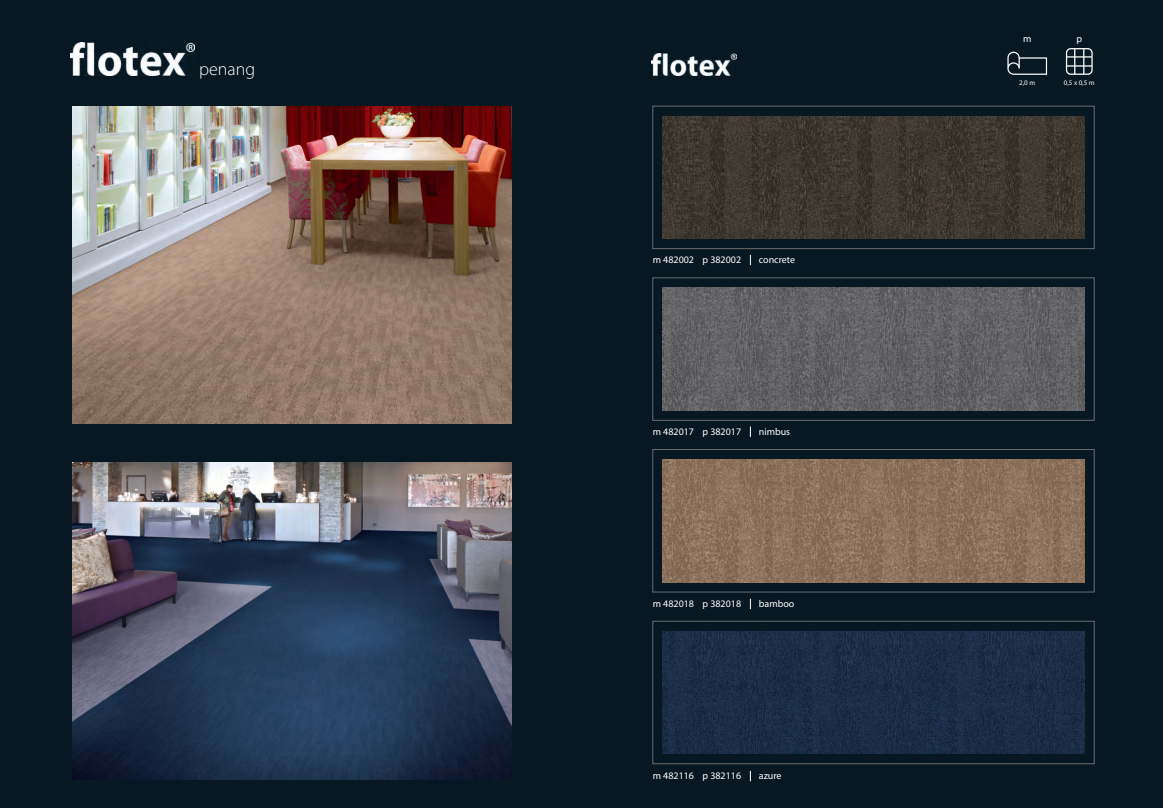
<style>
.page{position:relative;width:1163px;height:808px;background:#fff}
.page>*{position:absolute;margin:0;border:0;box-sizing:border-box;transform-origin:0 0}
.t1{font:300 18px "Myriad Pro";color:#fff}
.t2{font:10px "Myriad Pro";color:#fff}
.t3{font:7px "Myriad Pro";color:#fff}
</style>
<div class="page">
<div style="left:0;top:0;width:1163px;height:807px;background:#071822"></div>
<img style="left:663px;top:116px;width:130px;height:122px">
<img style="left:793px;top:116px;width:148px;height:122px">
<img style="left:941px;top:116px;width:143px;height:122px">
<img style="left:73px;top:106px;width:438px;height:317px">
<img style="left:73px;top:462px;width:438px;height:317px">
<img style="left:663px;top:288px;width:136px;height:122px">
<img style="left:799px;top:288px;width:144px;height:122px">
<img style="left:943px;top:288px;width:141px;height:122px">
<img style="left:663px;top:459px;width:140px;height:122px">
<img style="left:803px;top:459px;width:144px;height:122px">
<img style="left:947px;top:459px;width:137px;height:122px">
<img style="left:663px;top:631px;width:140px;height:122px">
<img style="left:803px;top:631px;width:144px;height:122px">
<img style="left:947px;top:631px;width:137px;height:122px">
<img style="left:70px;top:43px;width:125px;height:32px">
<img style="left:651px;top:53px;width:85px;height:22px">
<div style="left:1066px;top:48px;width:27px;height:27px;border:1px solid #fff;border-radius:4px"></div>
<svg style="left:1074px;top:49px;width:1px;height:25px"></svg>
<svg style="left:1083px;top:49px;width:1px;height:25px"></svg>
<hr style="left:1067px;top:56px;width:25px;height:2px;background:#fff">
<hr style="left:1067px;top:65px;width:25px;height:2px;background:#fff">
<svg style="left:1007px;top:52px;width:40px;height:23px"></svg>
<div style="left:652px;top:106px;width:443px;height:143px;border:1px solid #6c6d70"></div>
<div style="left:652px;top:277px;width:443px;height:143px;border:1px solid #6c6d70"></div>
<div style="left:652px;top:449px;width:443px;height:143px;border:1px solid #6c6d70"></div>
<div style="left:652px;top:620px;width:443px;height:143px;border:1px solid #6c6d70"></div>
<p class="t1" style="left:199px;top:58px;width:57px">penang</p>
<p class="t2" style="left:653px;top:254px;width:90px">m 482002 p 382002</p>
<p class="t2" style="left:759px;top:254px;width:38px">concrete</p>
<p class="t2" style="left:653px;top:425px;width:90px">m 482017 p 382017</p>
<p class="t2" style="left:759px;top:425px;width:33px">nimbus</p>
<p class="t2" style="left:653px;top:597px;width:90px">m 482018 p 382018</p>
<p class="t2" style="left:759px;top:597px;width:37px">bamboo</p>
<p class="t2" style="left:653px;top:769px;width:90px">m 482116 p 382116</p>
<p class="t2" style="left:759px;top:769px;width:24px">azure</p>
<p class="t2" style="left:1023px;top:33px;width:10px">m</p>
<p class="t2" style="left:1076px;top:33px;width:7px">p</p>
<p class="t3" style="left:1019px;top:78px;width:17px">2,0 m</p>
<p class="t3" style="left:1064px;top:78px;width:32px">0,5 x 0,5 m</p>
</div>
